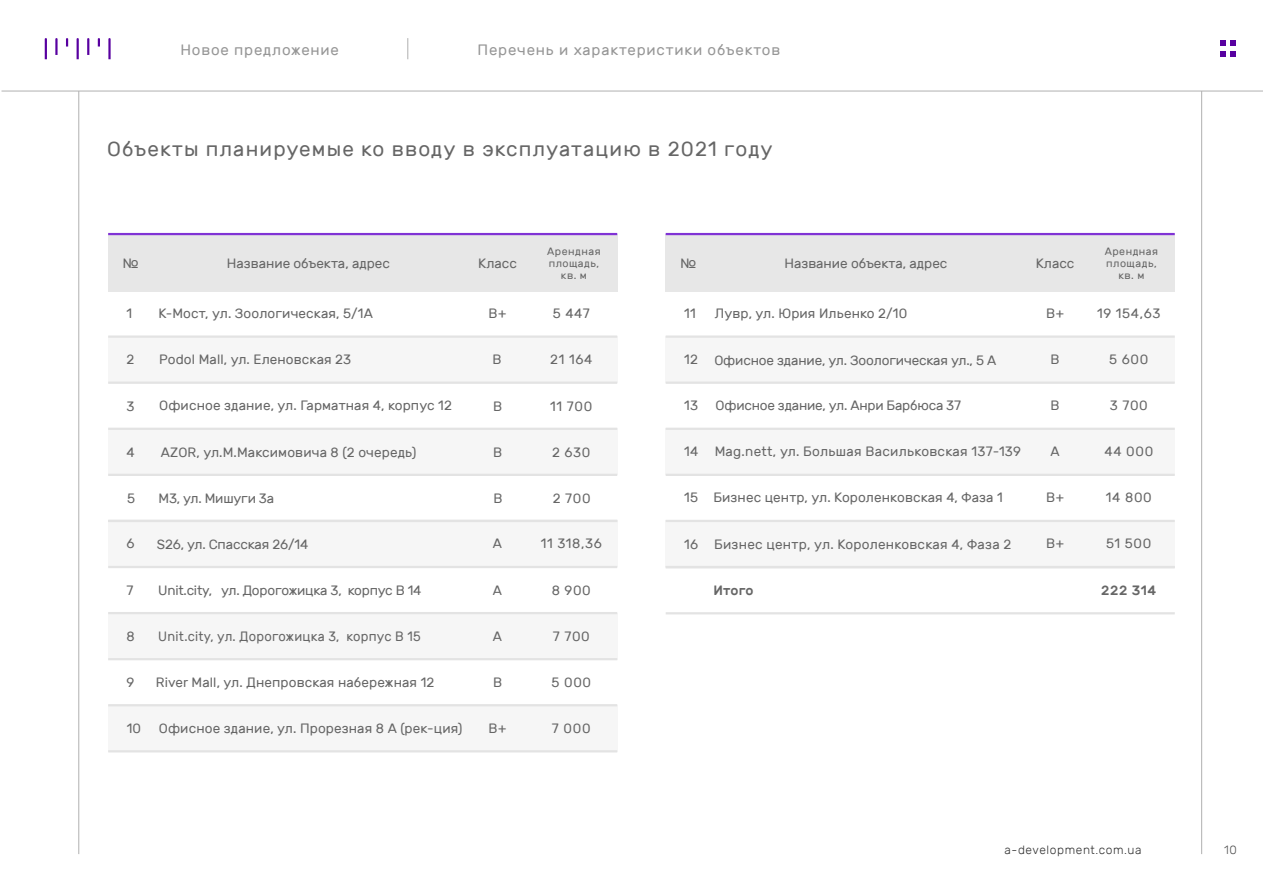
<style>
.page{position:relative;width:1263px;height:893px;background:#fff}
.page>*{position:absolute;margin:0;border:0;box-sizing:border-box;transform-origin:0 0}
.t1{font:20.55px "Rubik";letter-spacing:.055em;color:#666}
.t2{font:15px "Rubik";letter-spacing:.055em;color:#969696}
.t3{font:13.5px "Rubik";letter-spacing:.01em;color:#666}
.t4{font:13.5px "Rubik";letter-spacing:-.015em;color:#666}
.t5{font:13.5px "Rubik";letter-spacing:-.01em;color:#666}
.t6{font:13.5px "Rubik";letter-spacing:.01em;color:#666;scale:.95 1}
.t7{font:500 13.5px "Rubik";letter-spacing:.02em;color:#666}
.t8{font:300 12px "Rubik";letter-spacing:.05em;color:#333}
.t9{font:300 12px "Rubik";color:#4d4d4d}
.t10{font:10.65px/12px "Rubik";letter-spacing:.045em;color:#666;text-align:center}
</style>
<div class="page">
<div style="left:108px;top:337px;width:509px;height:46px;background:#f6f6f6"></div>
<div style="left:108px;top:429px;width:509px;height:46px;background:#f6f6f6"></div>
<div style="left:666px;top:337px;width:509px;height:46px;background:#f6f6f6"></div>
<div style="left:666px;top:429px;width:509px;height:46px;background:#f6f6f6"></div>
<div style="left:666px;top:521px;width:509px;height:46px;background:#f6f6f6"></div>
<div style="left:666px;top:234px;width:509px;height:57px;background:#e7e7e7"></div>
<svg style="left:407px;top:38px;width:1px;height:21px"></svg>
<svg style="left:108px;top:38px;width:3px;height:21px"></svg>
<svg style="left:98px;top:38px;width:2px;height:9px"></svg>
<svg style="left:87px;top:38px;width:2px;height:17px"></svg>
<svg style="left:77px;top:38px;width:2px;height:21px"></svg>
<svg style="left:55px;top:38px;width:3px;height:17px"></svg>
<svg style="left:45px;top:38px;width:2px;height:21px"></svg>
<svg style="left:66px;top:38px;width:2px;height:9px"></svg>
<hr style="left:78px;top:91px;width:1px;height:763px;background:#b0b0b0">
<hr style="left:2px;top:91px;width:1261px;height:1px;background:#b0b0b0">
<hr style="left:1201px;top:91px;width:1px;height:763px;background:#b0b0b0">
<svg style="left:1220px;top:41px;width:16px;height:16px"></svg>
<hr style="left:666px;top:233px;width:509px;height:2px;background:#8033d5">
<div style="left:108px;top:234px;width:509px;height:57px;background:#e7e7e7"></div>
<hr style="left:108px;top:233px;width:509px;height:2px;background:#8033d5">
<hr style="left:666px;top:335px;width:509px;height:3px;background:#e3e3e3">
<hr style="left:108px;top:335px;width:509px;height:3px;background:#e3e3e3">
<hr style="left:666px;top:382px;width:509px;height:2px;background:#e3e3e3">
<hr style="left:108px;top:382px;width:509px;height:2px;background:#e3e3e3">
<hr style="left:666px;top:428px;width:509px;height:2px;background:#e3e3e3">
<hr style="left:108px;top:428px;width:509px;height:2px;background:#e3e3e3">
<hr style="left:666px;top:474px;width:509px;height:2px;background:#e3e3e3">
<hr style="left:108px;top:474px;width:509px;height:2px;background:#e3e3e3">
<hr style="left:666px;top:520px;width:509px;height:2px;background:#e3e3e3">
<div style="left:108px;top:521px;width:509px;height:46px;background:#f6f6f6"></div>
<div style="left:108px;top:613px;width:509px;height:46px;background:#f6f6f6"></div>
<div style="left:108px;top:705px;width:509px;height:46px;background:#f6f6f6"></div>
<hr style="left:108px;top:520px;width:509px;height:2px;background:#e3e3e3">
<hr style="left:108px;top:566px;width:509px;height:2px;background:#e3e3e3">
<hr style="left:108px;top:612px;width:509px;height:2px;background:#e3e3e3">
<hr style="left:108px;top:658px;width:509px;height:2px;background:#e3e3e3">
<hr style="left:108px;top:704px;width:509px;height:2px;background:#e3e3e3">
<hr style="left:108px;top:750px;width:509px;height:2px;background:#e3e3e3">
<hr style="left:666px;top:566px;width:509px;height:2px;background:#e3e3e3">
<hr style="left:666px;top:612px;width:509px;height:2px;background:#e3e3e3">
<p class="t2" style="left:180px;top:41px;width:160px">Новое предложение</p>
<p class="t2" style="left:478px;top:41px;width:304px">Перечень и характеристики объектов</p>
<h1 class="t1" style="left:107px;top:138px;width:667px">Объекты планируемые ко вводу в эксплуатацию в 2021 году</h1>
<p class="t3" style="left:123px;top:256px;width:17px">№</p>
<p class="t3" style="left:227px;top:256px;width:164px">Название объекта, адрес</p>
<p class="t3" style="left:478px;top:256px;width:40px">Класс</p>
<p class="t10" style="left:547px;top:245px;width:55px">Арендная площадь, кв. м</p>
<p class="t3" style="left:680px;top:256px;width:17px">№</p>
<p class="t3" style="left:784px;top:256px;width:164px">Название объекта, адрес</p>
<p class="t3" style="left:1036px;top:256px;width:40px">Класс</p>
<p class="t10" style="left:1105px;top:245px;width:55px">Арендная площадь, кв. м</p>
<p class="t3" style="left:158px;top:306px;width:216px">К-Мост, ул. Зоологическая, 5/1А</p>
<p class="t3" style="left:127px;top:306px;width:7px">1</p>
<p class="t3" style="left:489px;top:306px;width:19px">В+</p>
<p class="t3" style="left:553px;top:306px;width:39px">5 447</p>
<p class="t3" style="left:127px;top:352px;width:9px">2</p>
<p class="t3" style="left:550px;top:352px;width:44px">21 164</p>
<p class="t3" style="left:127px;top:399px;width:10px">3</p>
<p class="t3" style="left:493px;top:399px;width:11px">В</p>
<p class="t3" style="left:550px;top:399px;width:44px">11 700</p>
<p class="t3" style="left:127px;top:445px;width:10px">4</p>
<p class="t3" style="left:493px;top:445px;width:11px">В</p>
<p class="t3" style="left:552px;top:445px;width:40px">2 630</p>
<p class="t3" style="left:159px;top:352px;width:194px">Podol Mall, ул. Еленовская 23</p>
<p class="t3" style="left:492px;top:352px;width:11px">В</p>
<p class="t3" style="left:159px;top:398px;width:294px">Офисное здание, ул. Гарматная 4, корпус 12</p>
<p class="t3" style="left:161px;top:445px;width:257px">AZOR, ул.М.Максимовича 8 (2 очередь)</p>
<p class="t3" style="left:127px;top:491px;width:10px">5</p>
<p class="t4" style="left:159px;top:491px;width:117px">М3, ул. Мишуги 3а</p>
<p class="t3" style="left:493px;top:491px;width:11px">В</p>
<p class="t3" style="left:553px;top:491px;width:39px">2 700</p>
<p class="t5" style="left:157px;top:537px;width:153px">S26, ул. Спасская 26/14</p>
<p class="t3" style="left:127px;top:536px;width:10px">6</p>
<p class="t3" style="left:493px;top:536px;width:11px">А</p>
<p class="t3" style="left:541px;top:536px;width:63px">11 318,36</p>
<p class="t3" style="left:127px;top:582px;width:8px">7</p>
<p class="t3" style="left:493px;top:582px;width:11px">А</p>
<p class="t3" style="left:552px;top:582px;width:41px">8 900</p>
<p class="t3" style="left:127px;top:628px;width:10px">8</p>
<p class="t3" style="left:493px;top:628px;width:11px">А</p>
<p class="t3" style="left:553px;top:628px;width:39px">7 700</p>
<p class="t3" style="left:127px;top:674px;width:9px">9</p>
<p class="t3" style="left:493px;top:674px;width:11px">В</p>
<p class="t3" style="left:551px;top:674px;width:41px">5 000</p>
<p class="t3" style="left:127px;top:721px;width:16px">10</p>
<p class="t3" style="left:489px;top:721px;width:19px">В+</p>
<p class="t3" style="left:552px;top:721px;width:40px">7 000</p>
<p class="t4" style="left:158px;top:582px;width:265px">Unit.city, ул. Дорогожицка 3, корпус В 14</p>
<p class="t6" style="left:158px;top:628px;width:278px">Unit.city, ул. Дорогожицка 3, корпус В 15</p>
<p class="t3" style="left:156px;top:675px;width:280px">River Mall, ул. Днепровская набережная 12</p>
<p class="t3" style="left:159px;top:721px;width:305px">Офисное здание, ул. Прорезная 8 А (рек-ция)</p>
<p class="t3" style="left:684px;top:306px;width:13px">11</p>
<p class="t3" style="left:715px;top:306px;width:194px">Лувр, ул. Юрия Ильенко 2/10</p>
<p class="t3" style="left:1046px;top:306px;width:19px">В+</p>
<p class="t3" style="left:1097px;top:306px;width:65px">19 154,63</p>
<p class="t3" style="left:684px;top:352px;width:15px">12</p>
<p class="t3" style="left:1050px;top:352px;width:11px">В</p>
<p class="t3" style="left:1109px;top:352px;width:41px">5 600</p>
<p class="t3" style="left:684px;top:398px;width:15px">13</p>
<p class="t3" style="left:1050px;top:398px;width:11px">В</p>
<p class="t3" style="left:1110px;top:398px;width:40px">3 700</p>
<p class="t3" style="left:684px;top:444px;width:16px">14</p>
<p class="t3" style="left:1050px;top:444px;width:11px">А</p>
<p class="t3" style="left:1104px;top:444px;width:50px">44 000</p>
<p class="t3" style="left:684px;top:490px;width:15px">15</p>
<p class="t3" style="left:1046px;top:490px;width:19px">В+</p>
<p class="t3" style="left:1106px;top:490px;width:47px">14 800</p>
<p class="t3" style="left:1046px;top:536px;width:19px">В+</p>
<p class="t5" style="left:714px;top:352px;width:283px">Офисное здание, ул. Зоологическая ул., 5 А</p>
<p class="t4" style="left:716px;top:398px;width:247px">Офисное здание, ул. Анри Барбюса 37</p>
<p class="t3" style="left:715px;top:444px;width:308px">Mag.nett, ул. Большая Васильковская 137-139</p>
<p class="t3" style="left:713px;top:490px;width:291px">Бизнес центр, ул. Короленковская 4, Фаза 1</p>
<p class="t3" style="left:684px;top:537px;width:15px">16</p>
<p class="t3" style="left:1106px;top:536px;width:47px">51 500</p>
<p class="t7" style="left:713px;top:582px;width:42px">Итого</p>
<p class="t7" style="left:1101px;top:582px;width:57px">222 314</p>
<p class="t3" style="left:714px;top:537px;width:299px">Бизнес центр, ул. Короленковская 4, Фаза 2</p>
<p class="t8" style="left:1004px;top:843px;width:139px">a-development.com.ua</p>
<p class="t9" style="left:1224px;top:843px;width:14px">10</p>
</div>
